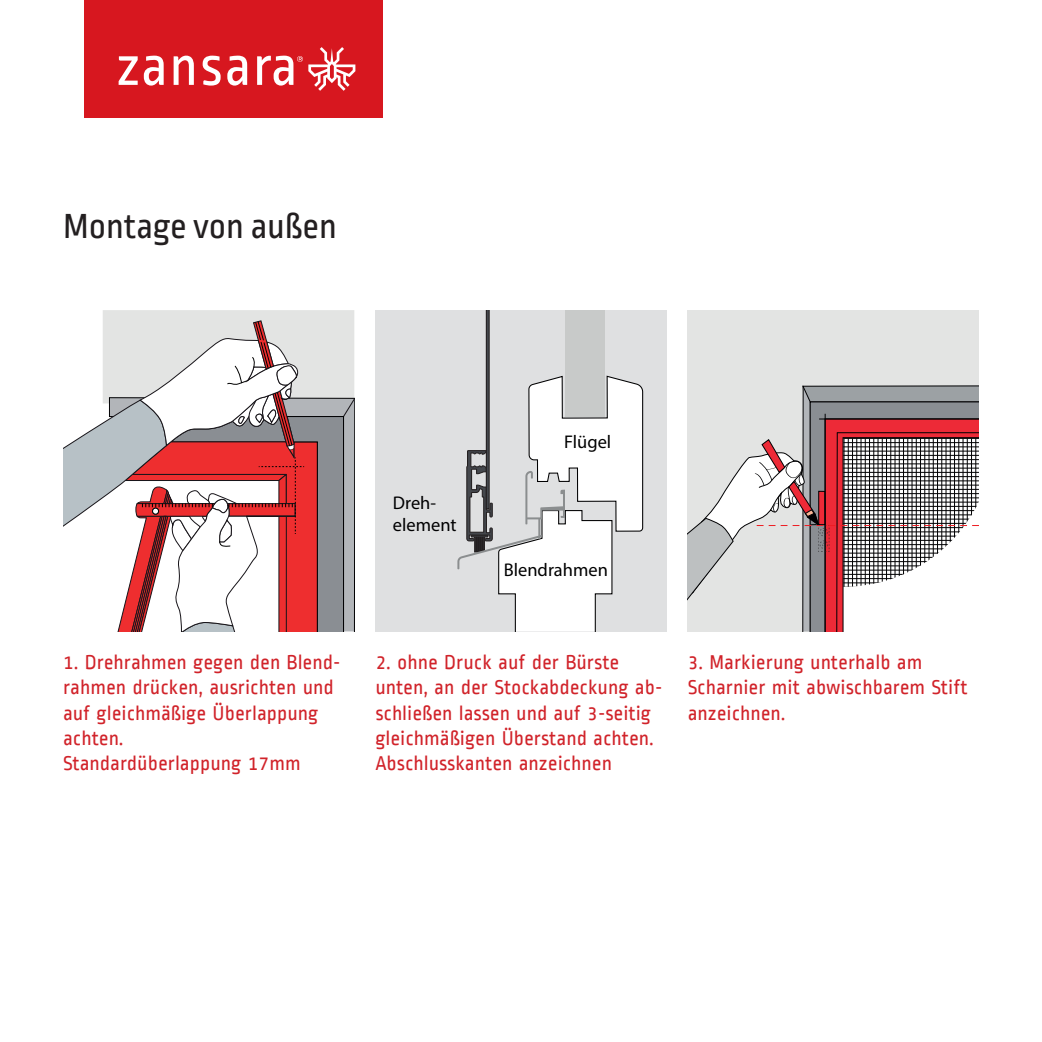
<style>
.page{position:relative;width:1042px;height:1042px;background:#fff}
.page>*{position:absolute;margin:0;border:0;box-sizing:border-box;transform-origin:0 0}
.t1{font:36.75px "Ropa Sans Pro";color:#231f20}
.t2{font:21px/25.2px "Ropa Sans";color:#d1232a}
.t3{font:condensed 18.38px/22.1px "Frutiger LT";color:#000001}
</style>
<div class="page">
<div style="left:84px;top:0;width:298px;height:117px;background:#d7171f"></div>
<svg style="left:174px;top:56px;width:20px;height:29px"></svg>
<svg style="left:227px;top:56px;width:20px;height:30px"></svg>
<svg style="left:144px;top:56px;width:20px;height:30px"></svg>
<svg style="left:119px;top:56px;width:19px;height:29px"></svg>
<svg style="left:203px;top:56px;width:18px;height:30px"></svg>
<svg style="left:257px;top:47px;width:98px;height:44px"></svg>
<div style="left:375px;top:310px;width:291px;height:321px;background:#dfe0e1"></div>
<svg style="left:457px;top:310px;width:185px;height:321px;background:#d2d3d4"></svg>
<svg style="left:528px;top:375px;width:116px;height:257px"></svg>
<div style="left:565px;top:310px;width:40px;height:106px;background:#c8cac9"></div>
<div style="left:103px;top:310px;width:251px;height:10px;background:#e3e4e3"></div>
<svg style="left:63px;top:320px;width:291px;height:311px"></svg>
<div style="left:687px;top:310px;width:292px;height:321px;background:#e3e4e3"></div>
<svg style="left:687px;top:385px;width:292px;height:246px"></svg>
<h1 class="t1" style="left:63px;top:206px;width:275px">Montage von außen</h1>
<p class="t3" style="left:393px;top:491px;width:65px">Dreh&shy;element</p>
<p class="t3" style="left:564px;top:430px;width:49px">Flügel</p>
<p class="t3" style="left:504px;top:559px;width:106px">Blendrahmen</p>
<p class="t2" style="left:63px;top:650px;width:279px">1. Drehrahmen gegen den Blend&shy;rahmen drücken, ausrichten und auf gleichmäßige Überlappung achten.<br>Standardüberlappung 17mm</p>
<p class="t2" style="left:375px;top:650px;width:288px">2. ohne Druck auf der Bürste unten, an der Stockabdeckung ab&shy;schließen lassen und auf 3-seitig gleichmäßigen Überstand achten.<br>Abschlusskanten anzeichnen</p>
<p class="t2" style="left:687px;top:650px;width:281px">3. Markierung unterhalb am<br>Scharnier mit abwischbarem Stift anzeichnen.</p>
</div>
